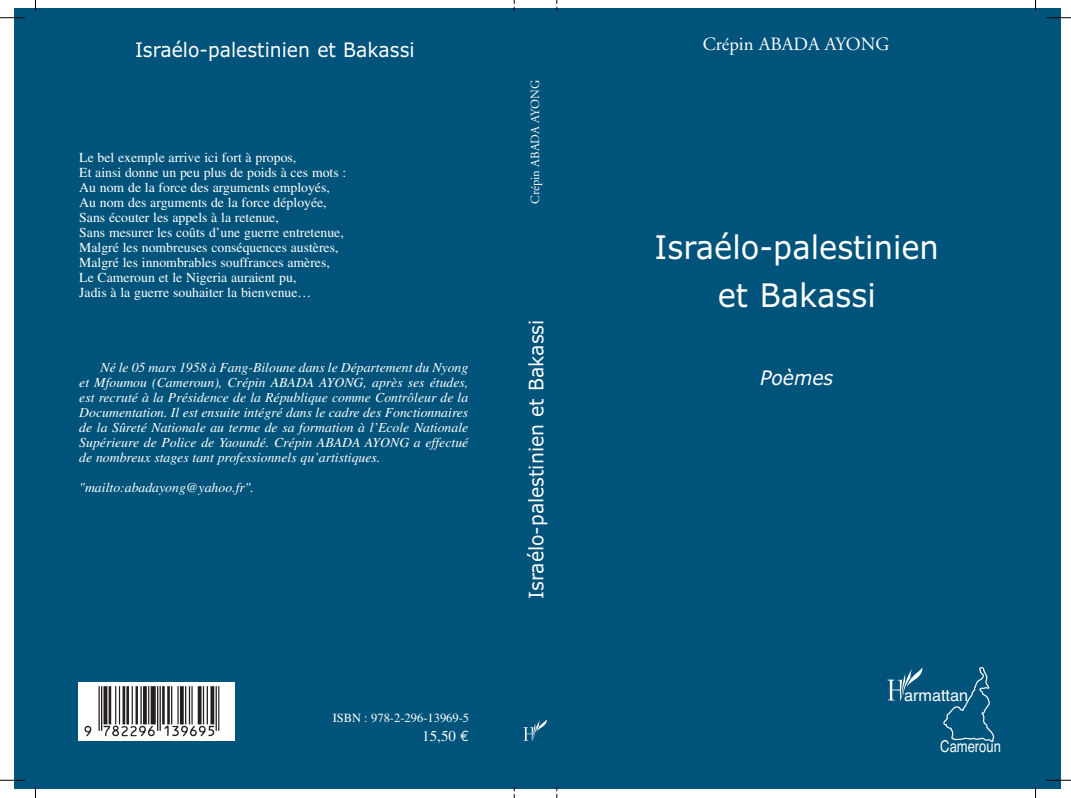
<style>
.page{position:relative;width:1071px;height:798px;background:#fff}
.page>*{position:absolute;margin:0;border:0;box-sizing:border-box;transform-origin:0 0}
.t1{font:50px "Upc Half";color:#231f20}
.t2{font:32.5px/47.4px "Verdana";color:#fff;text-align:center;scale:.94 1}
.t3{font:20px "Verdana";color:#fff;scale:.94 1}
.t4{font:italic 20px "Verdana";color:#fff;scale:.94 1}
.t5{font:18.75px "Adobe Garamond";color:#fff}
.t6{font:16.25px "Helvetica";color:#fff}
.t7{font:16.25px "Helvetica";color:#fff;scale:.8 1}
.t8{font:15px "Times";color:#fff}
.t9{font:italic 13.75px/15px "Times";color:#fff;text-align:justify}
.t10{font:13.75px/15px "Times";color:#fff}
.t11{font:12.5px "Times";color:#fff}
.t12{font:12.5px "Adobe Garamond";color:#fff}
.s1{font-family:"Euro Mono"}
</style>
<div class="page">
<div style="left:14px;top:9px;width:1046px;height:779px;background:#00537a"></div>
<svg style="left:0;top:18px;width:25px;height:1px"></svg>
<svg style="left:1046px;top:18px;width:24px;height:1px"></svg>
<svg style="left:1046px;top:779px;width:24px;height:1px"></svg>
<svg style="left:0;top:779px;width:25px;height:1px"></svg>
<img style="left:523px;top:719px;width:24px;height:21px">
<div style="left:78px;top:681px;width:157px;height:59px;background:#fff"></div>
<img style="left:943px;top:667px;width:52px;height:76px">
<img style="left:887px;top:667px;width:36px;height:33px">
<h3 class="t3" style="left:135px;top:38px;width:299px">Israélo-palestinien et Bakassi</h3>
<p class="t10" style="left:79px;top:151px;width:268px">Le bel exemple arrive ici fort à propos,<br>Et ainsi donne un peu plus de poids à ces mots :<br>Au nom de la force des arguments employés, Au nom des arguments de la force déployée, Sans écouter les appels à la retenue,<br>Sans mesurer les coûts d’une guerre entretenue, Malgré les nombreuses conséquences austères, Malgré les innombrables souffrances amères, Le Cameroun et le Nigeria auraient pu,<br>Jadis à la guerre souhaiter la bienvenue…</p>
<p class="t9" style="left:79px;top:361px;width:390px;text-indent:21px">Né le 05 mars 1958 à Fang-Biloune dans le Département du Nyong et Mfoumou (Cameroun), Crépin ABADA AYONG, après ses études, est recruté à la Présidence de la République comme Contrôleur de la Documentation. Il est ensuite intégré dans le cadre des Fonctionnaires de la Sûreté Nationale au terme de sa formation à l’Ecole Nationale Supérieure de Police de Yaoundé. Crépin ABADA AYONG a effectué de nombreux stages tant professionnels qu’artistiques.</p>
<p class="t9" style="left:79px;top:481px;width:176px">"mailto:abadayong@yahoo.fr".</p>
<h1 class="t1" style="left:84px;top:689px;width:145px">™xHSMCTGy139695z</h1>
<p class="t11" style="left:332px;top:713px;width:138px">ISBN : 978-2-296-13969-5</p>
<p class="t8" style="left:422px;top:730px;width:48px">15,50 <span class="s1">€</span></p>
<p class="t12" style="left:530px;top:204px;width:126px;rotate:-90deg">Crépin ABADA AYONG</p>
<h3 class="t3" style="left:524px;top:599px;width:299px;rotate:-90deg">Israélo-palestinien et Bakassi</h3>
<h3 class="t5" style="left:702px;top:37px;width:188px">Crépin ABADA AYONG</h3>
<h2 class="t2" style="left:654px;top:224px;width:304px">Israélo-palestinien et Bakassi</h2>
<h3 class="t4" style="left:760px;top:366px;width:79px">Poèmes</h3>
<p class="t6" style="left:903px;top:685px;width:66px">armattan</p>
<p class="t7" style="left:939px;top:736px;width:77px">Cameroun</p>
</div>
